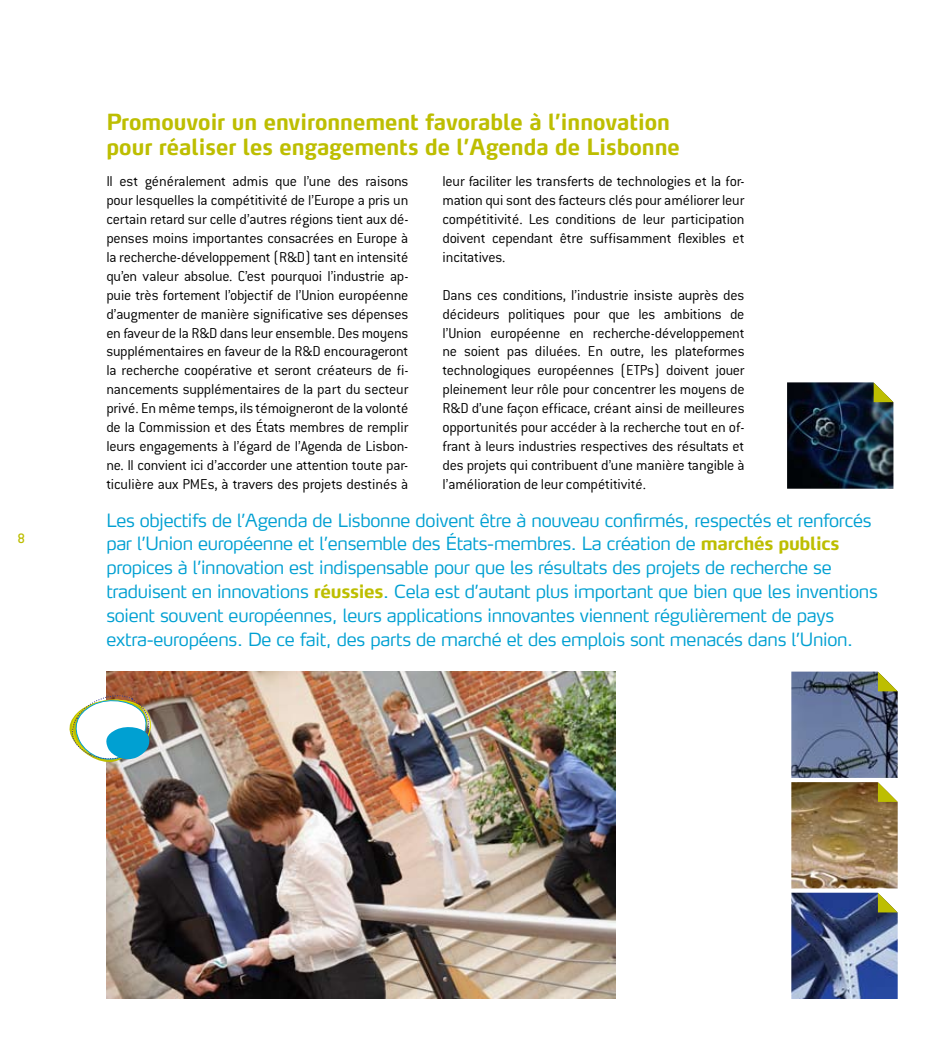
<style>
.page{position:relative;width:936px;height:1063px;background:#fff}
.page>*{position:absolute;margin:0;border:0;box-sizing:border-box;transform-origin:0 0}
.t1{font:700 22.05px/25.2px "Max";color:#bdbe01;scale:.95 1}
.t2{font:300 18px/24px "Max";letter-spacing:-.015em;color:#00a0d2}
.t3{font:300 15.75px/18.9px "Conduit ITC";letter-spacing:-.01em;color:#000;text-align:justify}
.t4{font:500 15px "Conduit ITC";color:#bdbe01}
.s1{font-weight:700;color:#bdbe01}
</style>
<div class="page">
<img style="left:106px;top:672px;width:509px;height:327px">
<img style="left:787px;top:382px;width:106px;height:107px">
<svg style="left:873px;top:382px;width:20px;height:20px"></svg>
<img style="left:791px;top:672px;width:106px;height:106px">
<svg style="left:877px;top:672px;width:20px;height:19px"></svg>
<img style="left:791px;top:782px;width:106px;height:106px">
<svg style="left:877px;top:782px;width:20px;height:20px"></svg>
<img style="left:791px;top:893px;width:106px;height:106px">
<svg style="left:877px;top:893px;width:20px;height:19px"></svg>
<img style="left:69px;top:691px;width:86px;height:78px">
<p class="t4" style="left:17px;top:530px;width:9px">8</p>
<h1 class="t1" style="left:106px;top:109px;width:605px">Promouvoir un environnement favorable à l’innovation pour réaliser les engagements de l’Agenda de Lisbonne</h1>
<p class="t3" style="left:442px;top:172px;width:303px">leur faciliter les transferts de technologies et la for&shy;mation qui sont des facteurs clés pour améliorer leur compétitivité. Les conditions de leur participation doivent cependant être suffisamment flexibles et incitatives.</p>
<p class="t3" style="left:442px;top:285px;width:303px">Dans ces conditions, l’industrie insiste auprès des décideurs politiques pour que les ambitions de l’Union européenne en recherche-développement ne soient pas diluées. En outre, les plateformes technologiques européennes (ETPs) doivent jouer pleinement leur rôle pour concentrer les moyens de R&amp;D d’une façon efficace, créant ainsi de meilleures opportunités pour accéder à la recherche tout en of&shy;frant à leurs industries respectives des résultats et des projets qui contribuent d’une manière tangible à l’amélioration de leur compétitivité.</p>
<p class="t3" style="left:106px;top:172px;width:303px">Il est généralement admis que l’une des raisons pour lesquelles la compétitivité de l’Europe a pris un certain retard sur celle d’autres régions tient aux dé&shy;penses moins importantes consacrées en Europe à la recherche-développement (R&amp;D) tant en intensité qu’en valeur absolue. C’est pourquoi l’industrie ap&shy;puie très fortement l’objectif de l’Union européenne d’augmenter de manière significative ses dépenses en faveur de la R&amp;D dans leur ensemble. Des moyens supplémentaires en faveur de la R&amp;D encourageront la recherche coopérative et seront créateurs de fi&shy;nancements supplémentaires de la part du secteur privé. En même temps, ils témoigneront de la volonté de la Commission et des États membres de remplir leurs engagements à l’égard de l’Agenda de Lisbon&shy;ne. Il convient ici d’accorder une attention toute par&shy;ticulière aux PMEs, à travers des projets destinés à</p>
<p class="t2" style="left:106px;top:508px;width:772px">Les objectifs de l’Agenda de Lisbonne doivent être à nouveau confirmés, respectés et renforcés par l’Union européenne et l’ensemble des États-membres. La création de <span class="s1">marchés publics </span>propices à l’innovation est indispensable pour que les résultats des projets de recherche se traduisent en innovations <span class="s1">réussies</span>. Cela est d’autant plus important que bien que les inventions soient souvent européennes, leurs applications innovantes viennent régulièrement de pays extra-européens. De ce fait, des parts de marché et des emplois sont menacés dans l’Union.</p>
</div>
